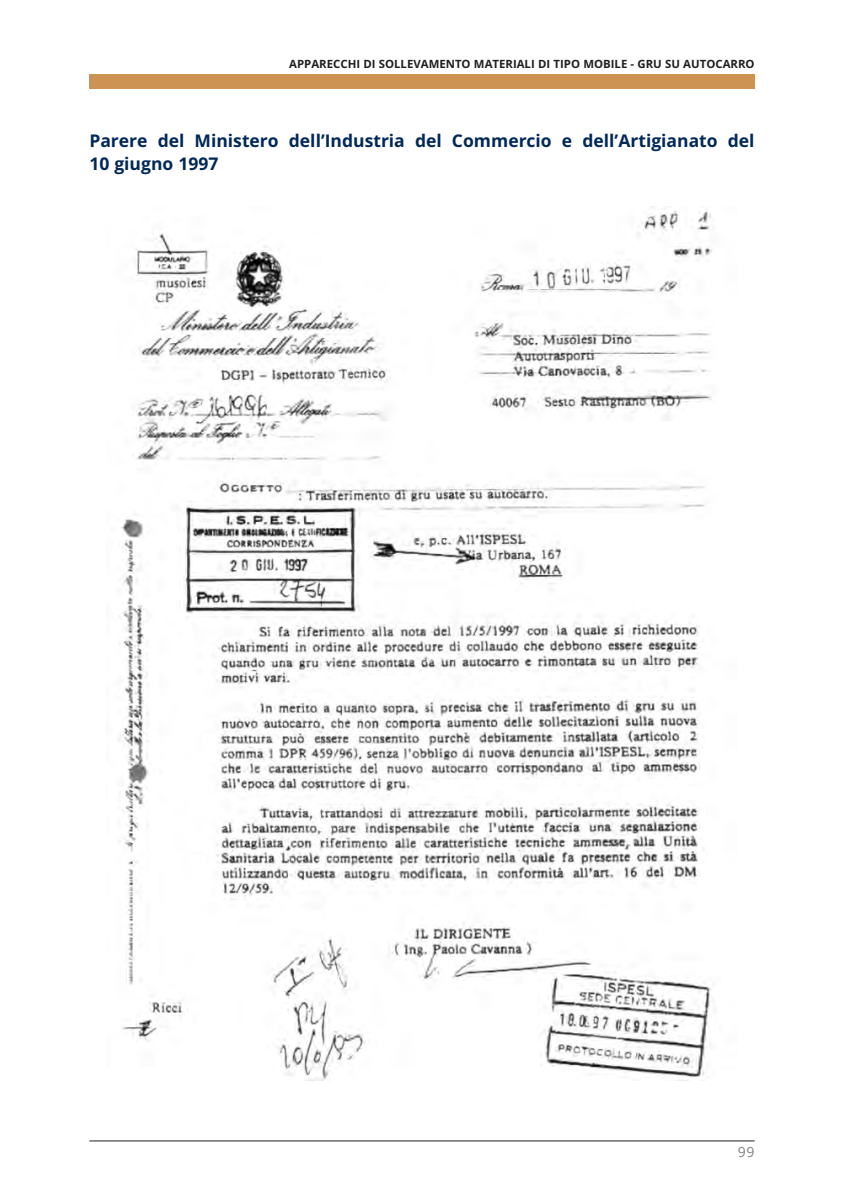
<style>
.page{position:relative;width:844px;height:1191px;background:#fff}
.page>*{position:absolute;margin:0;border:0;box-sizing:border-box;transform-origin:0 0}
.t1{font:700 17.5px/22.8px "Open Sans";color:#002858}
.t2{font:14px "Open Sans";color:#808285}
.t3{font:700 11.38px "Open Sans";color:#231f20}
</style>
<div class="page">
<div style="left:89px;top:74px;width:665px;height:15px;background:#cd9353"></div>
<hr style="left:89px;top:1140px;width:665px;height:1px;background:#231f20">
<img style="left:119px;top:206px;width:595px;height:874px">
<p class="t3" style="left:289px;top:58px;width:466px">APPARECCHI DI SOLLEVAMENTO MATERIALI DI TIPO MOBILE - GRU SU AUTOCARRO</p>
<p class="t1" style="left:89px;top:130px;width:666px">Parere del Ministero dell’Industria del Commercio e dell’Artigianato del<br>10 giugno 1997</p>
<p class="t2" style="left:737px;top:1144px;width:18px">99</p>
</div>
